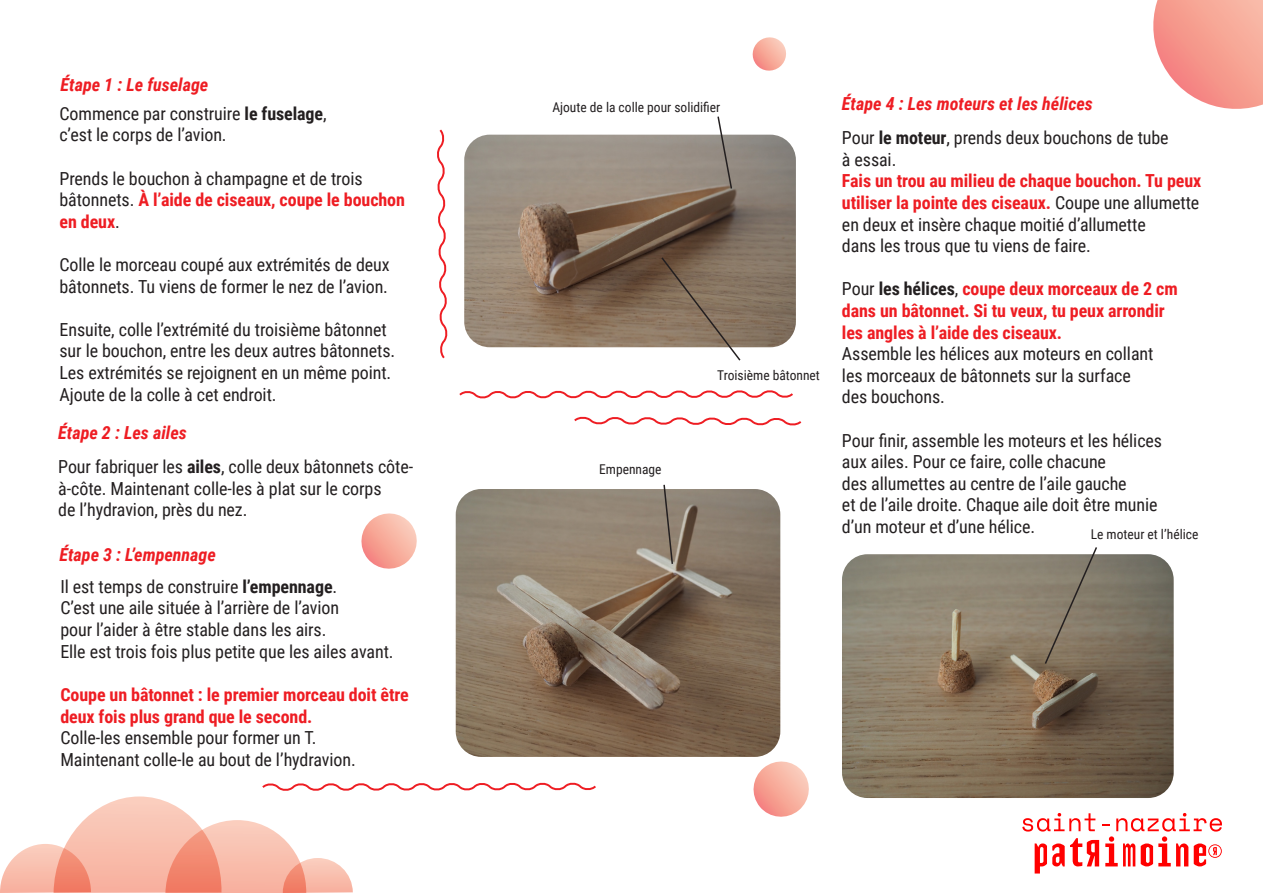
<style>
.page{position:relative;width:1263px;height:893px;background:#fff}
.page>*{position:absolute;margin:0;border:0;box-sizing:border-box;transform-origin:0 0}
.t1{font:18px/21.6px "Roboto Condensed";letter-spacing:-.005em;color:#231f20}
.t2{font:700 18px/21.6px "Roboto Condensed";letter-spacing:-.005em;color:#ee1d23}
.t3{font:italic 700 18px "Roboto Condensed";color:#ee1d23}
.t4{font:13.5px "Roboto Condensed";color:#231f20}
.s1{font-weight:700}
.s2{font-weight:400;color:#231f20}
.s3{font-weight:700;color:#ee1d23}
</style>
<div class="page">
<img style="left:464px;top:135px;width:332px;height:212px">
<img style="left:456px;top:489px;width:324px;height:268px">
<img style="left:842px;top:554px;width:332px;height:244px">
<svg style="left:1022px;top:813px;width:200px;height:60px"></svg>
<svg style="left:437px;top:129px;width:11px;height:230px"></svg>
<svg style="left:459px;top:390px;width:334px;height:9px"></svg>
<svg style="left:1153px;top:0;width:110px;height:109px;background:#f7aa9f"></svg>
<svg style="left:0;top:782px;width:596px;height:111px"></svg>
<svg style="left:753px;top:761px;width:56px;height:56px"></svg>
<svg style="left:361px;top:513px;width:56px;height:56px"></svg>
<svg style="left:574px;top:416px;width:228px;height:10px"></svg>
<svg style="left:752px;top:37px;width:34px;height:34px"></svg>
<svg style="left:716px;top:116px;width:17px;height:74px"></svg>
<svg style="left:662px;top:484px;width:12px;height:81px"></svg>
<svg style="left:1043px;top:547px;width:55px;height:118px;background:#8b8171"></svg>
<svg style="left:660px;top:256px;width:82px;height:105px;background:#938171"></svg>
<p class="t3" style="left:61px;top:72px;width:149px">Étape 1 : Le fuselage</p>
<p class="t1" style="left:60px;top:102px;width:269px">Commence par construire <span class="s1">le fuselage</span>,</p>
<p class="t1" style="left:60px;top:124px;width:169px">c’est le corps de l’avion.</p>
<p class="t1" style="left:60px;top:167px;width:305px">Prends le bouchon à champagne et de trois</p>
<p class="t2" style="left:60px;top:188px;width:347px"><span class="s2">bâtonnets.</span> À l’aide de ciseaux, coupe le bouchon en deux<span class="s2">.</span></p>
<p class="t1" style="left:60px;top:253px;width:332px">Colle le morceau coupé aux extrémités de deux bâtonnets. Tu viens de former le nez de l’avion.</p>
<p class="t1" style="left:60px;top:318px;width:337px">Ensuite, colle l’extrémité du troisième bâtonnet sur le bouchon, entre les deux autres bâtonnets.<br>Les extrémités se rejoignent en un même point.<br>Ajoute de la colle à cet endroit.</p>
<p class="t3" style="left:58px;top:420px;width:130px">Étape 2 : Les ailes</p>
<p class="t1" style="left:58px;top:455px;width:356px">Pour fabriquer les <span class="s1">ailes</span>, colle deux bâtonnets côte&shy;à-côte. Maintenant colle-les à plat sur le corps<br>de l’hydravion, près du nez.</p>
<p class="t3" style="left:60px;top:542px;width:158px">Étape 3 : L’empennage</p>
<p class="t1" style="left:60px;top:575px;width:278px">Il est temps de construire <span class="s1">l’empennage</span>.</p>
<p class="t1" style="left:60px;top:597px;width:280px">C’est une aile située à l’arrière de l’avion</p>
<p class="t1" style="left:60px;top:618px;width:268px">pour l’aider à être stable dans les airs.</p>
<p class="t1" style="left:60px;top:640px;width:335px">Elle est trois fois plus petite que les ailes avant.</p>
<p class="t2" style="left:60px;top:683px;width:350px">Coupe un bâtonnet : le premier morceau doit être deux fois plus grand que le second.<br><span class="s2">Colle-les ensemble pour former un T.<br>Maintenant colle-le au bout de l’hydravion.</span></p>
<p class="t4" style="left:552px;top:98px;width:169px">Ajoute de la colle pour solidifier</p>
<p class="t4" style="left:599px;top:460px;width:64px">Empennage</p>
<p class="t4" style="left:717px;top:366px;width:104px">Troisième bâtonnet</p>
<p class="t3" style="left:842px;top:91px;width:252px">Étape 4 : Les moteurs et les hélices</p>
<p class="t1" style="left:842px;top:126px;width:328px">Pour <span class="s1">le moteur</span>, prends deux bouchons de tube à essai.</p>
<p class="t2" style="left:842px;top:170px;width:361px;text-align:justify">Fais un trou au milieu de chaque bouchon. Tu peux utiliser la pointe des ciseaux. <span class="s2">Coupe une allumette en deux et insère chaque moitié d’allumette</span></p>
<p class="t1" style="left:842px;top:234px;width:250px">dans les trous que tu viens de faire.</p>
<p class="t1" style="left:842px;top:278px;width:337px">Pour <span class="s1">les hélices</span>, <span class="s3">coupe deux morceaux de 2 cm dans un bâtonnet. Si tu veux, tu peux arrondir les angles à l’aide des ciseaux.<br></span>Assemble les hélices aux moteurs en collant les morceaux de bâtonnets sur la surface<br>des bouchons.</p>
<p class="t1" style="left:842px;top:429px;width:322px">Pour finir, assemble les moteurs et les hélices</p>
<p class="t1" style="left:842px;top:450px;width:266px">aux ailes. Pour ce faire, colle chacune</p>
<p class="t1" style="left:842px;top:472px;width:286px">des allumettes au centre de l’aile gauche</p>
<p class="t1" style="left:842px;top:494px;width:317px">et de l’aile droite. Chaque aile doit être munie</p>
<p class="t1" style="left:842px;top:515px;width:195px">d’un moteur et d’une hélice.</p>
<p class="t4" style="left:1091px;top:525px;width:109px">Le moteur et l’hélice</p>
</div>
